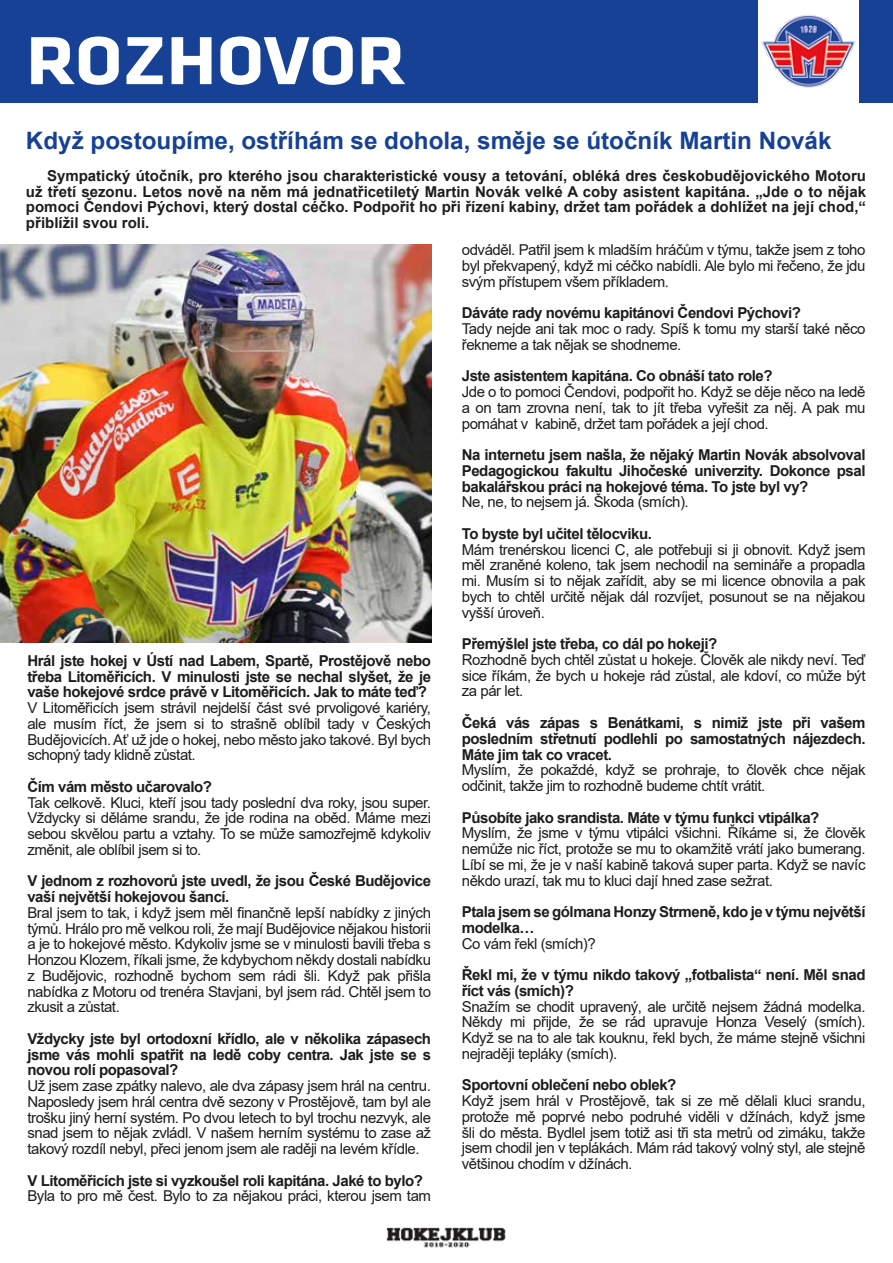
<style>
.page{position:relative;width:893px;height:1263px;background:#fff}
.page>*{position:absolute;margin:0;border:0;box-sizing:border-box;transform-origin:0 0}
.t1{font:700 70.5px "Klavika";color:#fff;scale:1.1 1}
.t2{font:700 24px "Arial";color:#164194}
.t3{font:15px/15.8px "Arial";letter-spacing:-.03em;color:#1d1d1b;text-align:justify}
.t4{font:700 15px/15.8px "Arial";letter-spacing:-.03em;color:#1d1d1b;text-align:justify}
</style>
<div class="page">
<img style="left:386px;top:1227px;width:120px;height:21px">
<div style="left:0;top:0;width:757px;height:102px;background:#164194"></div>
<div style="left:859px;top:0;width:34px;height:102px;background:#164194"></div>
<img style="left:761px;top:15px;width:95px;height:73px">
<img style="left:0;top:244px;width:432px;height:398px">
<h1 class="t1" style="left:26px;top:22px;width:347px">ROZHOVOR</h1>
<h2 class="t2" style="left:26px;top:124px;width:807px">Když postoupíme, ostříhám se dohola, směje se útočník Martin Novák</h2>
<p class="t4" style="left:26px;top:168px;width:842px;text-indent:21px">Sympatický útočník, pro kterého jsou charakteristické vousy a tetování, obléká dres českobudějovického Motoru už třetí sezonu. Letos nově na něm má jednatřicetiletý Martin Novák velké A coby asistent kapitána. „Jde o to nějak pomoci Čendovi Pýchovi, který dostal céčko. Podpořit ho při řízení kabiny, držet tam pořádek a dohlížet na její chod,“ přiblížil svou roli.</p>
<p class="t4" style="left:27px;top:653px;width:405px">Hrál jste hokej v Ústí nad Labem, Spartě, Prostějově nebo třeba Litoměřicích. V minulosti jste se nechal slyšet, že je vaše hokejové srdce právě v Litoměřicích. Jak to máte teď?</p>
<p class="t3" style="left:27px;top:700px;width:405px">V Litoměřicích jsem strávil nejdelší část své prvoligové kariéry, ale musím říct, že jsem si to strašně oblíbil tady v Českých Budějovicích. Ať už jde o hokej, nebo město jako takové. Byl bych schopný tady klidně zůstat.</p>
<p class="t4" style="left:27px;top:779px;width:186px">Čím vám město učarovalo?</p>
<p class="t3" style="left:27px;top:794px;width:405px">Tak celkově. Kluci, kteří jsou tady poslední dva roky, jsou super.<br>Vždycky si děláme srandu, že jde rodina na oběd. Máme mezi sebou skvělou partu a vztahy. To se může samozřejmě kdykoliv změnit, ale oblíbil jsem si to.</p>
<p class="t4" style="left:27px;top:873px;width:405px">V jednom z rozhovorů jste uvedl, že jsou České Budějovice vaší největší hokejovou šancí.</p>
<p class="t3" style="left:27px;top:904px;width:405px">Bral jsem to tak, i když jsem měl finančně lepší nabídky z jiných týmů. Hrálo pro mě velkou roli, že mají Budějovice nějakou historii a je to hokejové město. Kdykoliv jsme se v minulosti bavili třeba s Honzou Klozem, říkali jsme, že kdybychom někdy dostali nabídku z Budějovic, rozhodně bychom sem rádi šli. Když pak přišla nabídka z Motoru od trenéra Stavjani, byl jsem rád. Chtěl jsem to zkusit a zůstat.</p>
<p class="t4" style="left:27px;top:1031px;width:405px">Vždycky jste byl ortodoxní křídlo, ale v několika zápasech jsme vás mohli spatřit na ledě coby centra. Jak jste se s novou rolí popasoval?</p>
<p class="t3" style="left:27px;top:1078px;width:405px">Už jsem zase zpátky nalevo, ale dva zápasy jsem hrál na centru.<br>Naposledy jsem hrál centra dvě sezony v Prostějově, tam byl ale trošku jiný herní systém. Po dvou letech to byl trochu nezvyk, ale snad jsem to nějak zvládl. V našem herním systému to zase až takový rozdíl nebyl, přeci jenom jsem ale raději na levém křídle.</p>
<p class="t4" style="left:27px;top:1172px;width:397px">V Litoměřicích jste si vyzkoušel roli kapitána. Jaké to bylo?</p>
<p class="t3" style="left:27px;top:1188px;width:405px">Byla to pro mě čest. Bylo to za nějakou práci, kterou jsem tam</p>
<p class="t3" style="left:462px;top:242px;width:405px">odváděl. Patřil jsem k mladším hráčům v týmu, takže jsem z toho byl překvapený, když mi céčko nabídli. Ale bylo mi řečeno, že jdu svým přístupem všem příkladem.</p>
<p class="t4" style="left:462px;top:305px;width:341px">Dáváte rady novému kapitánovi Čendovi Pýchovi?</p>
<p class="t3" style="left:462px;top:321px;width:405px">Tady nejde ani tak moc o rady. Spíš k tomu my starší také něco řekneme a tak nějak se shodneme.</p>
<p class="t4" style="left:462px;top:368px;width:312px">Jste asistentem kapitána. Co obnáší tato role?</p>
<p class="t3" style="left:462px;top:384px;width:405px">Jde o to pomoci Čendovi, podpořit ho. Když se děje něco na ledě a on tam zrovna není, tak to jít třeba vyřešit za něj. A pak mu pomáhat v kabině, držet tam pořádek a její chod.</p>
<p class="t4" style="left:462px;top:447px;width:405px">Na internetu jsem našla, že nějaký Martin Novák absolvoval Pedagogickou fakultu Jihočeské univerzity. Dokonce psal bakalářskou práci na hokejové téma. To jste byl vy?</p>
<p class="t3" style="left:462px;top:494px;width:228px">Ne, ne, to nejsem já. Škoda (smích).</p>
<p class="t4" style="left:462px;top:526px;width:192px">To byste byl učitel tělocviku.</p>
<p class="t3" style="left:462px;top:541px;width:405px">Mám trenérskou licenci C, ale potřebuji si ji obnovit. Když jsem měl zraněné koleno, tak jsem nechodil na semináře a propadla mi. Musím si to nějak zařídit, aby se mi licence obnovila a pak bych to chtěl určitě nějak dál rozvíjet, posunout se na nějakou vyšší úroveň.</p>
<p class="t4" style="left:462px;top:636px;width:257px">Přemýšlel jste třeba, co dál po hokeji?</p>
<p class="t3" style="left:462px;top:652px;width:405px">Rozhodně bych chtěl zůstat u hokeje. Člověk ale nikdy neví. Teď sice říkám, že bych u hokeje rád zůstal, ale kdoví, co může být za pár let.</p>
<p class="t4" style="left:462px;top:715px;width:405px">Čeká vás zápas s Benátkami, s nimiž jste při vašem posledním střetnutí podlehli po samostatných nájezdech.<br>Máte jim tak co vracet.</p>
<p class="t3" style="left:462px;top:762px;width:405px">Myslím, že pokaždé, když se prohraje, to člověk chce nějak odčinit, takže jim to rozhodně budeme chtít vrátit.</p>
<p class="t4" style="left:462px;top:809px;width:359px">Působíte jako srandista. Máte v týmu funkci vtipálka?</p>
<p class="t3" style="left:462px;top:825px;width:405px">Myslím, že jsme v týmu vtipálci všichni. Říkáme si, že člověk nemůže nic říct, protože se mu to okamžitě vrátí jako bumerang.<br>Líbí se mi, že je v naší kabině taková super parta. Když se navíc někdo urazí, tak mu to kluci dají hned zase sežrat.</p>
<p class="t4" style="left:462px;top:904px;width:405px">Ptala jsem se gólmana Honzy Strmeně, kdo je v týmu největší modelka…</p>
<p class="t3" style="left:462px;top:935px;width:135px">Co vám řekl (smích)?</p>
<p class="t4" style="left:462px;top:967px;width:405px">Řekl mi, že v týmu nikdo takový „fotbalista“ není. Měl snad říct vás (smích)?</p>
<p class="t3" style="left:462px;top:998px;width:405px">Snažím se chodit upravený, ale určitě nejsem žádná modelka.<br>Někdy mi přijde, že se rád upravuje Honza Veselý (smích).<br>Když se na to ale tak kouknu, řekl bych, že máme stejně všichni nejraději tepláky (smích).</p>
<p class="t4" style="left:462px;top:1077px;width:216px">Sportovní oblečení nebo oblek?</p>
<p class="t3" style="left:462px;top:1093px;width:405px">Když jsem hrál v Prostějově, tak si ze mě dělali kluci srandu, protože mě poprvé nebo podruhé viděli v džínách, když jsme šli do města. Bydlel jsem totiž asi tři sta metrů od zimáku, takže jsem chodil jen v teplákách. Mám rád takový volný styl, ale stejně většinou chodím v džínách.</p>
</div>
